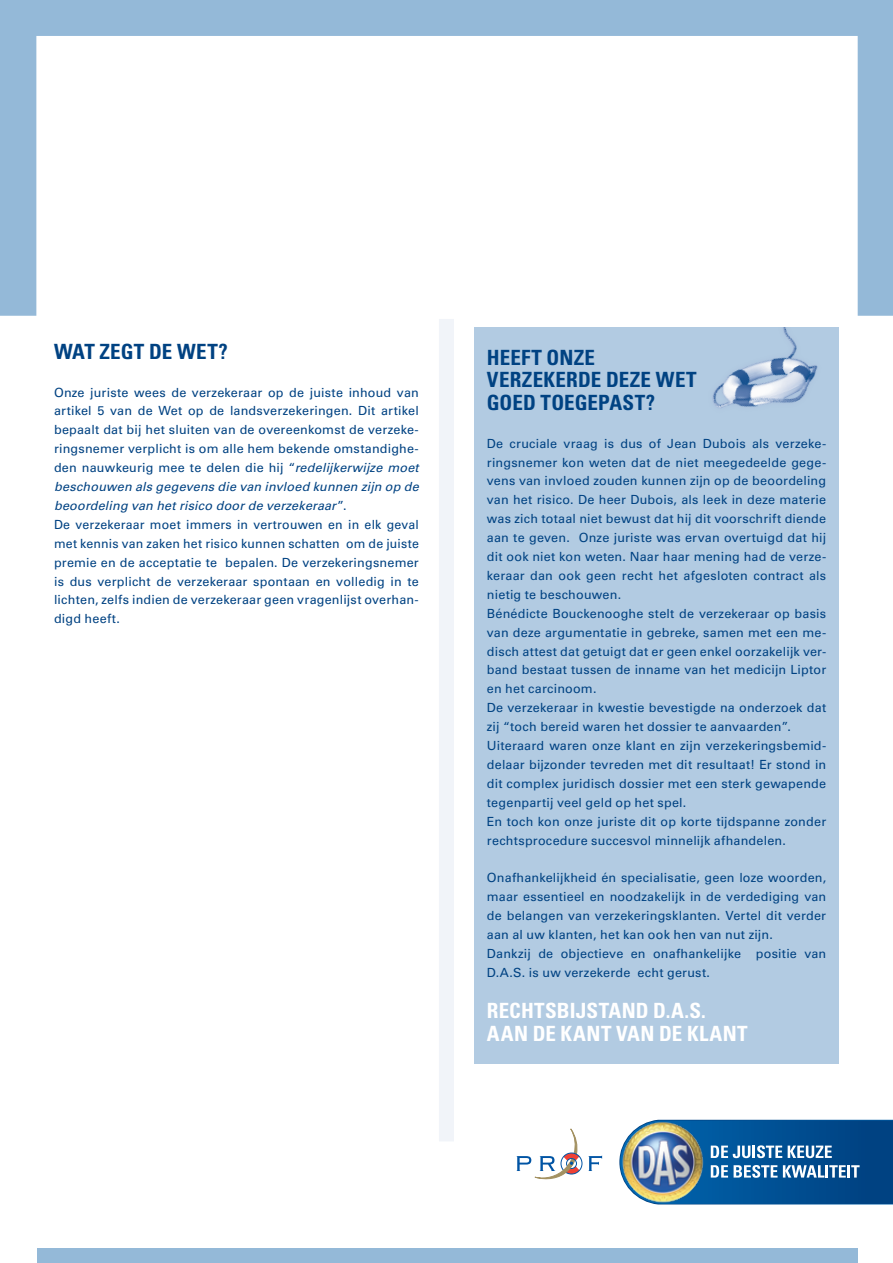
<style>
.page{position:relative;width:893px;height:1263px;background:#fff}
.page>*{position:absolute;margin:0;border:0;box-sizing:border-box;transform-origin:0 0}
.t1{font:700 condensed 21px/22.5px "Univers LT Std";letter-spacing:.01em;color:#004282}
.t2{font:700 condensed 21px "Univers LT Std";color:#fff}
.t3{font:12.6px/18.9px "Univers LT Std";letter-spacing:.015em;color:#004282}
.s1{font-style:italic}
</style>
<div class="page">
<div style="left:474px;top:327px;width:365px;height:736px;background:#b2cbe2"></div>
<svg style="left:0;top:0;width:893px;height:316px"></svg>
<div style="left:439px;top:319px;width:15px;height:822px;background:#f1f4f9"></div>
<div style="left:37px;top:1248px;width:820px;height:15px;background:#94b9d8"></div>
<img style="left:712px;top:327px;width:106px;height:81px">
<svg style="left:588px;top:1155px;width:14px;height:16px"></svg>
<div style="left:561px;top:1153px;width:21px;height:21px;border:1px solid #0054a4;border-radius:50%"></div>
<svg style="left:516px;top:1128px;width:64px;height:52px"></svg>
<svg style="left:619px;top:1120px;width:274px;height:84px;background:#1d619c"></svg>
<img style="left:621px;top:1122px;width:84px;height:83px">
<h1 class="t1" style="left:54px;top:340px;width:175px">WAT ZEGT DE WET?</h1>
<p class="t3" style="left:54px;top:383px;width:366px">Onze juriste wees de verzekeraar op de juiste inhoud van artikel 5 van de Wet op de landsverzekeringen. Dit artikel bepaalt dat bij het sluiten van de overeenkomst de verzeke&shy;ringsnemer verplicht is om alle hem bekende omstandighe&shy;den nauwkeurig mee te delen die hij “<span class="s1">redelijkerwijze moet beschouwen als gegevens die van invloed kunnen zijn op de beoordeling van het risico door de verzekeraar</span>”.<br>De verzekeraar moet immers in vertrouwen en in elk geval met kennis van zaken het risico kunnen schatten om de juiste premie en de acceptatie te bepalen. De verzekeringsnemer is dus verplicht de verzekeraar spontaan en volledig in te lichten, zelfs indien de verzekeraar geen vragenlijst overhan&shy;digd heeft.</p>
<h1 class="t1" style="left:487px;top:346px;width:211px">HEEFT ONZE<br>VERZEKERDE DEZE WET<br>GOED TOEGEPAST?</h1>
<p class="t3" style="left:487px;top:434px;width:341px">De cruciale vraag is dus of Jean Dubois als verzeke&shy;ringsnemer kon weten dat de niet meegedeelde gege&shy;vens van invloed zouden kunnen zijn op de beoordeling van het risico. De heer Dubois, als leek in deze materie was zich totaal niet bewust dat hij dit voorschrift diende aan te geven. Onze juriste was ervan overtuigd dat hij dit ook niet kon weten. Naar haar mening had de verze&shy;keraar dan ook geen recht het afgesloten contract als nietig te beschouwen.<br>Bénédicte Bouckenooghe stelt de verzekeraar op basis van deze argumentatie in gebreke, samen met een me&shy;disch attest dat getuigt dat er geen enkel oorzakelijk ver&shy;band bestaat tussen de inname van het medicijn Liptor en het carcinoom.<br>De verzekeraar in kwestie bevestigde na onderzoek dat zij “toch bereid waren het dossier te aanvaarden”.<br>Uiteraard waren onze klant en zijn verzekeringsbemid&shy;delaar bijzonder tevreden met dit resultaat! Er stond in dit complex juridisch dossier met een sterk gewapende tegenpartij veel geld op het spel.<br>En toch kon onze juriste dit op korte tijdspanne zonder rechtsprocedure succesvol minnelijk afhandelen.</p>
<p class="t3" style="left:487px;top:868px;width:341px">Onafhankelijkheid én specialisatie, geen loze woorden, maar essentieel en noodzakelijk in de verdediging van de belangen van verzekeringsklanten. Vertel dit verder aan al uw klanten, het kan ook hen van nut zijn.<br>Dankzij de objectieve en onafhankelijke positie van D.A.S. is uw verzekerde echt gerust.</p>
<h1 class="t2" style="left:487px;top:998px;width:13px">RECHTS</h1>
<h1 class="t2" style="left:557px;top:998px;width:25px">BIJSTAND</h1>
<h1 class="t2" style="left:653px;top:998px;width:54px">D.A.S.</h1>
<h1 class="t2" style="left:487px;top:1020px;width:15px">AAN</h1>
<h1 class="t2" style="left:533px;top:1020px;width:42px">DE KANT</h1>
<h1 class="t2" style="left:616px;top:1020px;width:14px">VAN</h1>
<h1 class="t2" style="left:659px;top:1020px;width:41px">DE KLANT</h1>
</div>
